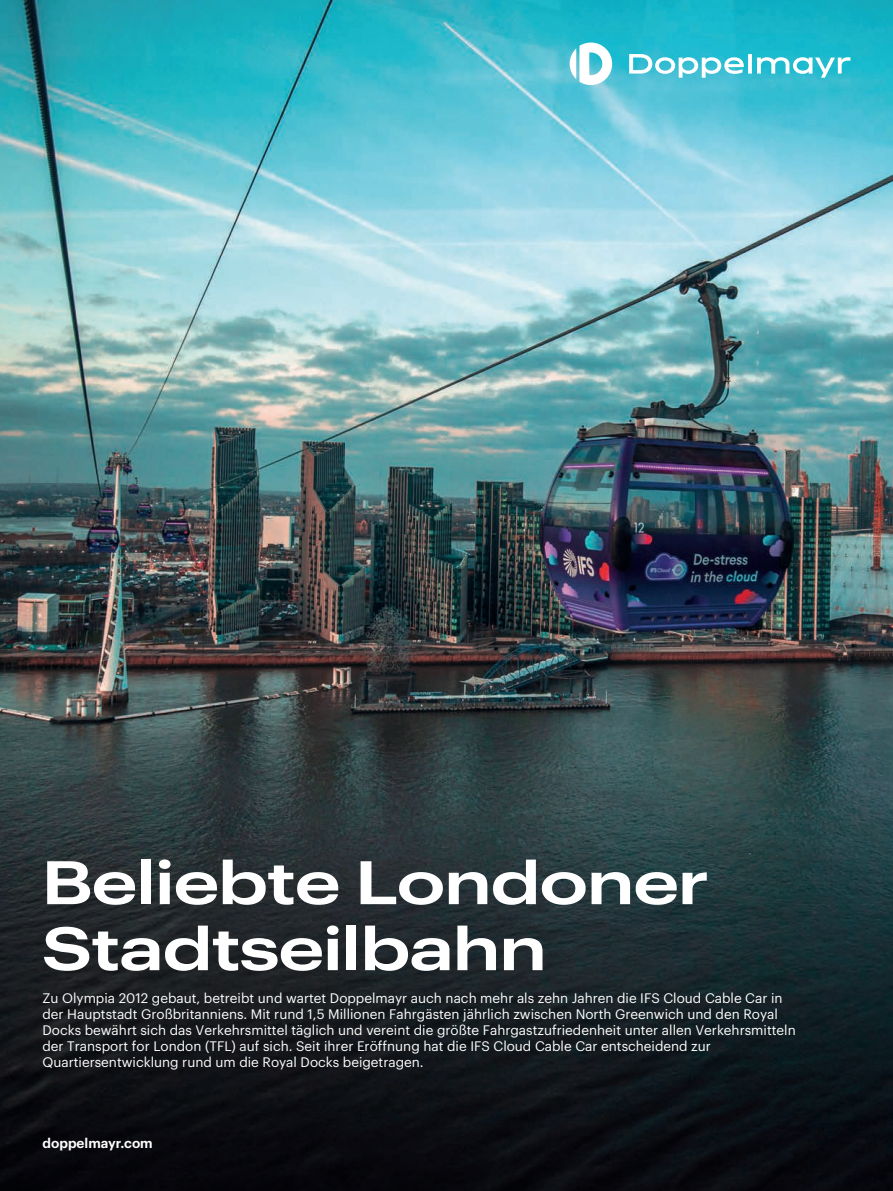
<style>
.page{position:relative;width:893px;height:1191px;background:#fff}
.page>*{position:absolute;margin:0;border:0;box-sizing:border-box;transform-origin:0 0}
.t1{font:600 60px/66px "Graphik Wide";letter-spacing:.01em;color:#fff}
.t2{font:13.5px/16.2px "Graphik";color:#fff}
.t3{font:600 13.5px "Graphik";color:#fff}
.s1{font-style:inherit}
</style>
<div class="page">
<img style="left:0;top:0;width:893px;height:1191px">
<svg style="left:570px;top:43px;width:280px;height:42px"></svg>
<h1 class="t1" style="left:43px;top:843px;width:667px">Beliebte Londoner<br>Stadtseilbahn</h1>
<p class="t2" style="left:43px;top:988px;width:755px">Zu Olympia 2012 gebaut, betreibt und wartet Doppelmayr auch nach mehr als zehn Jahren die IFS Cloud Cable Car in der Hauptstadt Großbritanniens. Mit rund 1,5 Millionen Fahrgästen jährlich zwischen North Greenwich und den Royal Docks bewährt sich das Verkehrsmittel täglich und vereint die größte Fahrgastzufriedenheit unter allen Verkehrsmitteln <span class="s1">der Transport for London (TFL)</span> auf sich. Seit ihrer Eröffnung hat die IFS Cloud Cable Car entscheidend zur Quartiersentwicklung rund um die Royal Docks beigetragen.</p>
<p class="t3" style="left:43px;top:1133px;width:112px">doppelmayr.com</p>
</div>
